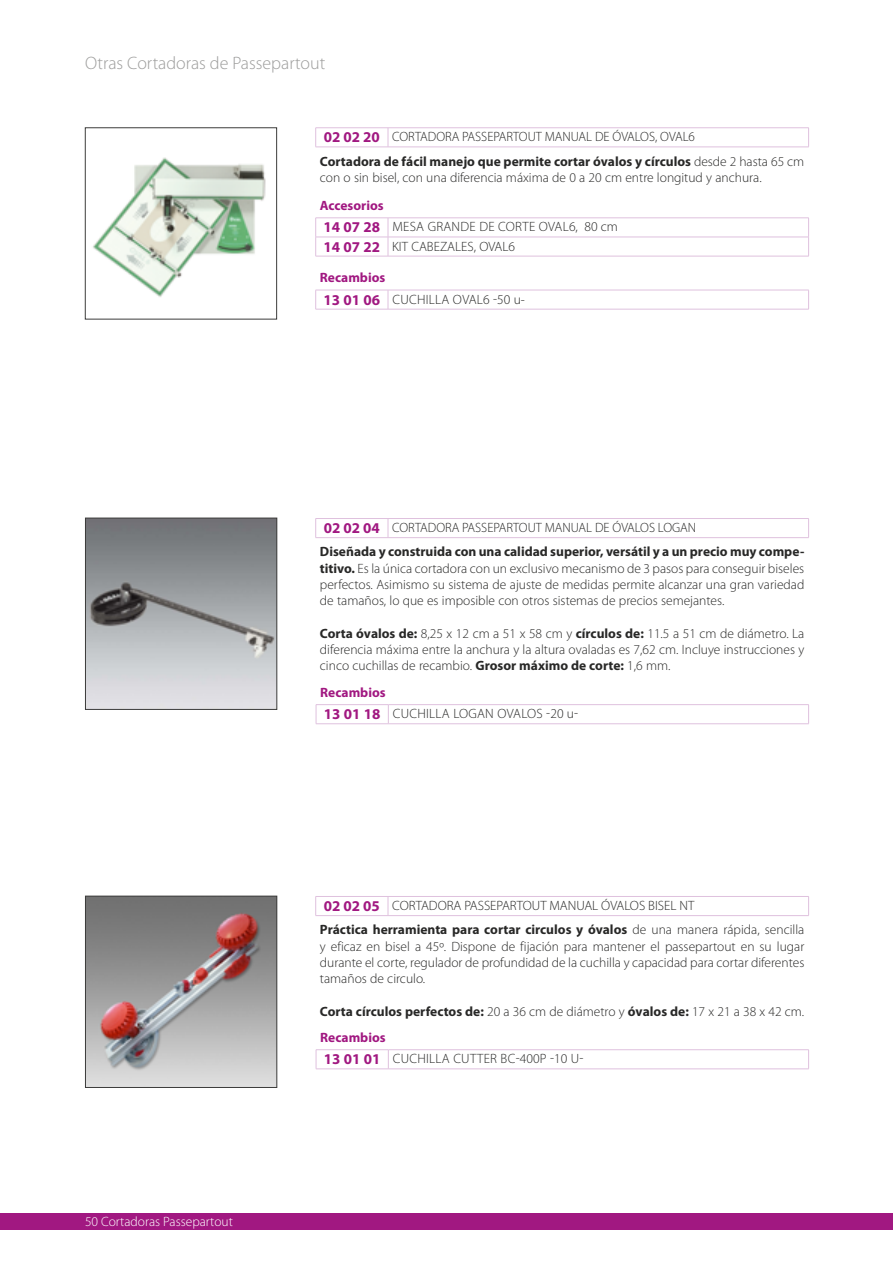
<style>
.page{position:relative;width:893px;height:1263px;background:#fff}
.page>*{position:absolute;margin:0;border:0;box-sizing:border-box;transform-origin:0 0}
.t1{font:300 18px "Myriad Pro";color:#9d9d9c}
.t2{font:300 13.5px/16.2px "Myriad Pro";color:#282827;text-align:justify}
.t3{font:700 13.5px/24.3px "Myriad Pro";color:#282827}
.t4{font:300 13.5px/21.3px "Myriad Pro";letter-spacing:.02em;color:#282827}
.t5{font:300 13.5px "Myriad Pro";color:#fff}
.s1{font-weight:700;font-size:15px;color:#a11881}
.s2{font-weight:700}
.s3{font-weight:700;color:#a11881}
.s4{font-size:15px;color:#a11881}
.s5{font-weight:300}
</style>
<div class="page">
<div style="left:0;top:1213px;width:893px;height:16px;background:#a11881"></div>
<img style="left:93px;top:157px;width:173px;height:140px">
<div style="left:85px;top:128px;width:192px;height:191px;border:1px solid #3c3c3b"></div>
<svg style="left:315px;top:128px;width:1px;height:19px"></svg>
<hr style="left:315px;top:127px;width:73px;height:1px;background:#dfc1de">
<svg style="left:388px;top:128px;width:1px;height:19px"></svg>
<hr style="left:388px;top:127px;width:421px;height:1px;background:#dfc1de">
<svg style="left:808px;top:128px;width:1px;height:19px"></svg>
<hr style="left:315px;top:147px;width:73px;height:1px;background:#dfc1de">
<hr style="left:388px;top:147px;width:421px;height:1px;background:#dfc1de">
<svg style="left:315px;top:519px;width:1px;height:18px"></svg>
<hr style="left:315px;top:518px;width:73px;height:1px;background:#dfc1de">
<svg style="left:388px;top:519px;width:1px;height:18px"></svg>
<hr style="left:388px;top:518px;width:421px;height:1px;background:#dfc1de">
<svg style="left:808px;top:519px;width:1px;height:18px"></svg>
<hr style="left:315px;top:537px;width:73px;height:1px;background:#dfc1de">
<hr style="left:388px;top:537px;width:421px;height:1px;background:#dfc1de">
<svg style="left:316px;top:705px;width:1px;height:18px"></svg>
<hr style="left:316px;top:704px;width:72px;height:1px;background:#dfc1de">
<svg style="left:388px;top:705px;width:1px;height:18px"></svg>
<hr style="left:388px;top:704px;width:421px;height:1px;background:#dfc1de">
<svg style="left:808px;top:705px;width:1px;height:18px"></svg>
<hr style="left:316px;top:723px;width:72px;height:1px;background:#dfc1de">
<hr style="left:388px;top:723px;width:421px;height:1px;background:#dfc1de">
<svg style="left:316px;top:1050px;width:1px;height:18px"></svg>
<hr style="left:316px;top:1049px;width:72px;height:1px;background:#dfc1de">
<svg style="left:388px;top:1050px;width:1px;height:18px"></svg>
<hr style="left:388px;top:1049px;width:421px;height:1px;background:#dfc1de">
<svg style="left:808px;top:1050px;width:1px;height:18px"></svg>
<hr style="left:316px;top:1068px;width:72px;height:1px;background:#dfc1de">
<hr style="left:388px;top:1068px;width:421px;height:1px;background:#dfc1de">
<img style="left:87px;top:520px;width:188px;height:188px">
<div style="left:85px;top:518px;width:192px;height:192px;border:1px solid #3c3c3b"></div>
<svg style="left:315px;top:897px;width:1px;height:18px"></svg>
<hr style="left:315px;top:896px;width:73px;height:1px;background:#dfc1de">
<svg style="left:388px;top:897px;width:1px;height:18px"></svg>
<hr style="left:388px;top:896px;width:421px;height:1px;background:#dfc1de">
<svg style="left:808px;top:897px;width:1px;height:18px"></svg>
<hr style="left:315px;top:915px;width:73px;height:1px;background:#dfc1de">
<hr style="left:388px;top:915px;width:421px;height:1px;background:#dfc1de">
<img style="left:87px;top:898px;width:188px;height:188px">
<div style="left:85px;top:896px;width:192px;height:192px;border:1px solid #3c3c3b"></div>
<hr style="left:315px;top:218px;width:73px;height:1px;background:#dfc1de">
<hr style="left:388px;top:218px;width:421px;height:1px;background:#dfc1de">
<svg style="left:315px;top:219px;width:1px;height:37px"></svg>
<hr style="left:315px;top:237px;width:73px;height:1px;background:#dfc1de">
<svg style="left:388px;top:218px;width:1px;height:38px"></svg>
<hr style="left:388px;top:237px;width:421px;height:1px;background:#dfc1de">
<svg style="left:808px;top:219px;width:1px;height:37px"></svg>
<hr style="left:315px;top:256px;width:73px;height:1px;background:#dfc1de">
<hr style="left:388px;top:256px;width:421px;height:1px;background:#dfc1de">
<svg style="left:315px;top:291px;width:1px;height:18px"></svg>
<hr style="left:315px;top:290px;width:73px;height:1px;background:#dfc1de">
<svg style="left:388px;top:291px;width:1px;height:18px"></svg>
<hr style="left:388px;top:290px;width:421px;height:1px;background:#dfc1de">
<svg style="left:808px;top:291px;width:1px;height:18px"></svg>
<hr style="left:315px;top:309px;width:73px;height:1px;background:#dfc1de">
<hr style="left:388px;top:309px;width:421px;height:1px;background:#dfc1de">
<h1 class="t1" style="left:85px;top:53px;width:242px">Otras Cortadoras de Passepartout</h1>
<p class="t2" style="left:320px;top:125px;width:486px;line-height:24.3px"><span class="s1">02 02 20</span> CORTADORA PASSEPARTOUT MANUAL DE ÓVALOS, OVAL6<br><span class="s2">Cortadora de fácil manejo que permite cortar óvalos y círculos</span> desde 2 hasta 65 cm</p>
<p class="t2" style="left:320px;top:169px;width:443px">con o sin bisel, con una diferencia máxima de 0 a 20 cm entre longitud y anchura.</p>
<p class="t4" style="left:320px;top:195px;width:299px"><span class="s3">Accesorios<br></span><span class="s1">14 07 28</span> MESA GRANDE DE CORTE OVAL6, 80 cm</p>
<p class="t2" style="left:324px;top:238px;width:193px"><span class="s1">14 07 22</span> KIT CABEZALES, OVAL6</p>
<p class="t4" style="left:320px;top:267px;width:206px"><span class="s3">Recambios<br></span><span class="s1">13 01 06</span> CUCHILLA OVAL6 -50 u-</p>
<p class="t3" style="left:320px;top:515px;width:486px"><span class="s4">02 02 04</span> <span class="s5">CORTADORA PASSEPARTOUT MANUAL DE ÓVALOS LOGAN<br></span>Diseñada y construida con una calidad superior, versátil y a un precio muy compe-</p>
<p class="t2" style="left:320px;top:560px;width:486px"><span class="s2">titivo.</span> Es la única cortadora con un exclusivo mecanismo de 3 pasos para conseguir biseles perfectos. Asimismo su sistema de ajuste de medidas permite alcanzar una gran variedad de tamaños, lo que es imposible con otros sistemas de precios semejantes.</p>
<p class="t2" style="left:320px;top:625px;width:486px"><span class="s2">Corta óvalos de:</span> 8,25 x 12 cm a 51 x 58 cm y <span class="s2">círculos de:</span> 11.5 a 51 cm de diámetro. La diferencia máxima entre la anchura y la altura ovaladas es 7,62 cm. Incluye instrucciones y cinco cuchillas de recambio. <span class="s2">Grosor máximo de corte:</span> 1,6 mm.</p>
<p class="t4" style="left:320px;top:682px;width:259px"><span class="s3">Recambios<br></span><span class="s1">13 01 18</span> CUCHILLA LOGAN OVALOS -20 u-</p>
<p class="t2" style="left:320px;top:893px;width:486px;line-height:24.3px"><span class="s1">02 02 05</span> CORTADORA PASSEPARTOUT MANUAL ÓVALOS BISEL NT<br><span class="s2">Práctica herramienta para cortar circulos y óvalos</span> de una manera rápida, sencilla</p>
<p class="t2" style="left:320px;top:938px;width:486px">y eficaz en bisel a 45º. Dispone de fijación para mantener el passepartout en su lugar durante el corte, regulador de profundidad de la cuchilla y capacidad para cortar diferentes tamaños de circulo.</p>
<p class="t3" style="left:320px;top:998px;width:486px">Corta círculos perfectos de: <span class="s5">20 a 36 cm de diámetro y</span> óvalos de: <span class="s5">17 x 21 a 38 x 42 cm.</span></p>
<p class="t5" style="left:85px;top:1214px;width:149px">50 Cortadoras Passepartout</p>
<p class="t4" style="left:320px;top:1027px;width:265px"><span class="s3">Recambios<br></span><span class="s1">13 01 01</span> CUCHILLA CUTTER BC-400P -10 U-</p>
</div>
